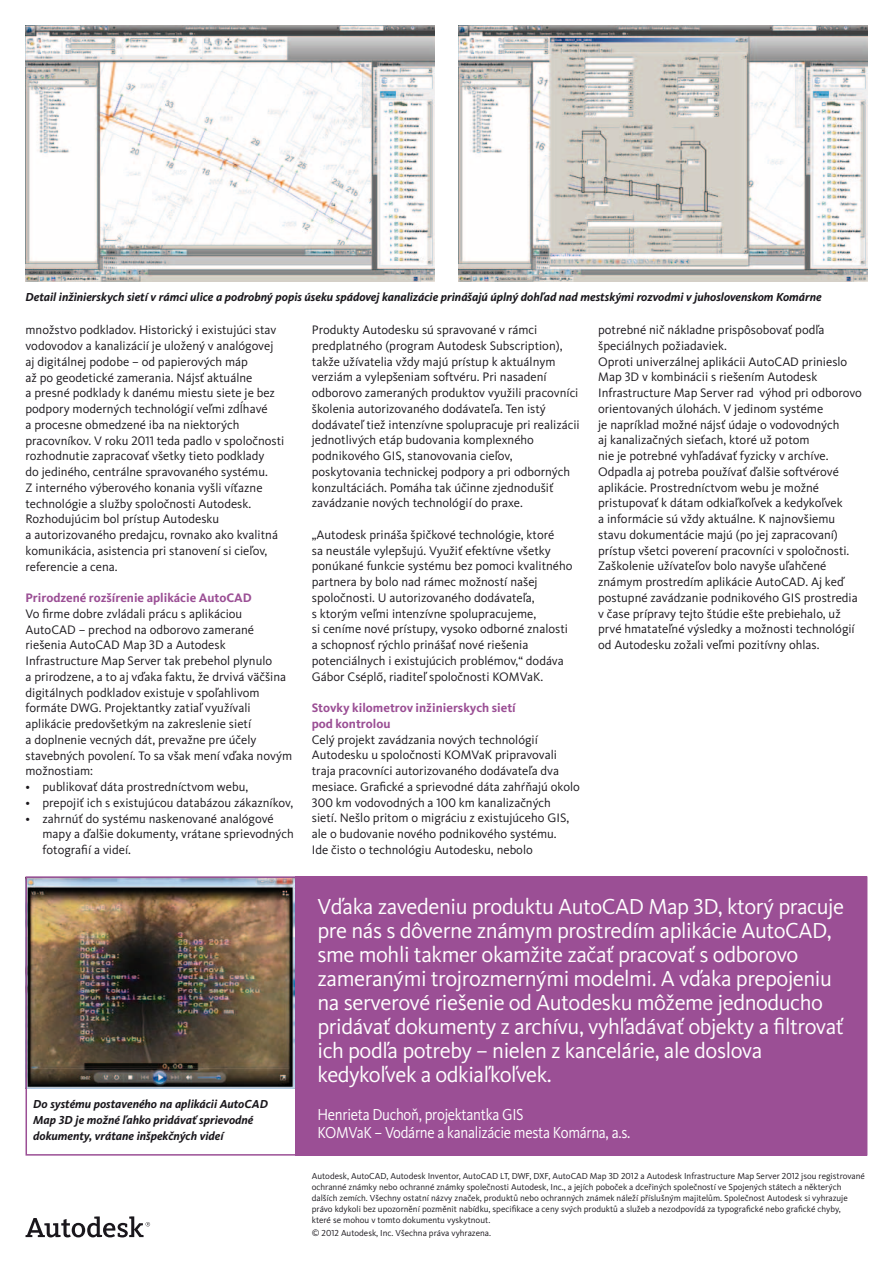
<style>
.page{position:relative;width:893px;height:1263px;background:#fff}
.page>*{position:absolute;margin:0;border:0;box-sizing:border-box;transform-origin:0 0}
.t1{font:22.5px/24px "Kievit Pro";letter-spacing:-.02em;color:#fff}
.t2{font:16.5px/18px "Kievit Pro";letter-spacing:-.02em;color:#fff;scale:.9 1}
.t3{font:12.75px/15.8px "Kievit Pro";color:#1a171c}
.t4{font:700 12.75px/15.8px "Kievit Pro";color:#9b4f95}
.t5{font:italic 700 12px/15.8px "Kievit Pro";color:#1a171c}
.t6{font:9px/10.8px "Kievit Pro";color:#1a171c}
</style>
<div class="page">
<svg style="left:26px;top:1216px;width:124px;height:21px"></svg>
<div style="left:26px;top:876px;width:841px;height:279px;background:#9b4f95"></div>
<div style="left:19px;top:871px;width:276px;height:297px;background:#fff"></div>
<img style="left:29px;top:879px;width:266px;height:209px">
<div style="left:26px;top:876px;width:841px;height:279px;border:2px solid #9b4f95"></div>
<img style="left:26px;top:26px;width:408px;height:255px">
<img style="left:458px;top:26px;width:409px;height:255px">
<p class="t5" style="left:26px;top:289px;width:798px">Detail inžinierskych sietí v rámci ulice a podrobný popis úseku spádovej kanalizácie prinášajú úplný dohľad nad mestskými rozvodmi v juhoslovenskom Komárne</p>
<p class="t3" style="left:26px;top:322px;width:260px">množstvo podkladov. Historický i existujúci stav vodovodov a kanalizácií je uložený v analógovej aj digitálnej podobe – od papierových máp<br>až po geodetické zamerania. Nájsť aktuálne<br>a presné podklady k danému miestu siete je bez podpory moderných technológií veľmi zdĺhavé<br>a procesne obmedzené iba na niektorých pracovníkov. V roku 2011 teda padlo v spoločnosti rozhodnutie zapracovať všetky tieto podklady<br>do jediného, centrálne spravovaného systému.<br>Z interného výberového konania vyšli víťazne technológie a služby spoločnosti Autodesk.<br>Rozhodujúcim bol prístup Autodesku<br>a autorizovaného predajcu, rovnako ako kvalitná komunikácia, asistencia pri stanovení si cieľov, referencie a cena.</p>
<p class="t4" style="left:26px;top:590px;width:228px">Prirodzené rozšírenie aplikácie AutoCAD</p>
<p class="t3" style="left:26px;top:605px;width:268px">Vo firme dobre zvládali prácu s aplikáciou AutoCAD – prechod na odborovo zamerané riešenia AutoCAD Map 3D a Autodesk Infrastructure Map Server tak prebehol plynulo<br>a prirodzene, a to aj vďaka faktu, že drvivá väčšina digitálnych podkladov existuje v spoľahlivom formáte DWG. Projektantky zatiaľ využívali aplikácie predovšetkým na zakreslenie sietí<br>a doplnenie vecných dát, prevažne pre účely stavebných povolení. To sa však mení vďaka novým možnostiam:</p>
<p class="t3" style="left:26px;top:779px;width:224px">• publikovať dáta prostredníctvom webu,</p>
<p class="t3" style="left:26px;top:794px;width:269px">• prepojiť ich s existujúcou databázou zákazníkov,</p>
<p class="t3" style="left:43px;top:810px;width:253px;text-indent:-17px">• zahrnúť do systému naskenované analógové mapy a ďalšie dokumenty, vrátane sprievodných fotografií a videí.</p>
<p class="t5" style="left:33px;top:1096px;width:236px">Do systému postaveného na aplikácii AutoCAD<br>Map 3D je možné ľahko pridávať sprievodné dokumenty, vrátane inšpekčných videí</p>
<p class="t3" style="left:312px;top:322px;width:269px">Produkty Autodesku sú spravované v rámci predplatného (program Autodesk Subscription), takže užívatelia vždy majú prístup k aktuálnym verziám a vylepšeniam softvéru. Pri nasadení odborovo zameraných produktov využili pracovníci školenia autorizovaného dodávateľa. Ten istý dodávateľ tiež intenzívne spolupracuje pri realizácii jednotlivých etáp budovania komplexného podnikového GIS, stanovovania cieľov, poskytovania technickej podpory a pri odborných konzultáciách. Pomáha tak účinne zjednodušiť zavádzanie nových technológií do praxe.</p>
<p class="t3" style="left:312px;top:527px;width:262px">„Autodesk prináša špičkové technológie, ktoré<br>sa neustále vylepšujú. Využiť efektívne všetky ponúkané funkcie systému bez pomoci kvalitného partnera by bolo nad rámec možností našej spoločnosti. U autorizovaného dodávateľa,<br>s ktorým veľmi intenzívne spolupracujeme,<br>si ceníme nové prístupy, vysoko odborné znalosti a schopnosť rýchlo prinášať nové riešenia potenciálnych i existujúcich problémov,“ dodáva Gábor Cséplő, riaditeľ spoločnosti KOMVaK.</p>
<p class="t4" style="left:312px;top:700px;width:205px">Stovky kilometrov inžinierskych sietí pod kontrolou</p>
<p class="t3" style="left:312px;top:731px;width:270px">Celý projekt zavádzania nových technológií Autodesku u spoločnosti KOMVaK pripravovali traja pracovníci autorizovaného dodávateľa dva mesiace. Grafické a sprievodné dáta zahŕňajú okolo 300 km vodovodných a 100 km kanalizačných<br>sietí. Nešlo pritom o migráciu z existujúceho GIS, ale o budovanie nového podnikového systému.<br>Ide čisto o technológiu Autodesku, nebolo</p>
<p class="t3" style="left:598px;top:322px;width:265px">potrebné nič nákladne prispôsobovať podľa špeciálnych požiadaviek.<br>Oproti univerzálnej aplikácii AutoCAD prinieslo Map 3D v kombinácii s riešením Autodesk Infrastructure Map Server rad výhod pri odborovo orientovaných úlohách. V jedinom systéme<br>je napríklad možné nájsť údaje o vodovodných<br>aj kanalizačných sieťach, ktoré už potom<br>nie je potrebné vyhľadávať fyzicky v archíve.<br>Odpadla aj potreba používať ďalšie softvérové aplikácie. Prostredníctvom webu je možné pristupovať k dátam odkiaľkoľvek a kedykoľvek<br>a informácie sú vždy aktuálne. K najnovšiemu stavu dokumentácie majú (po jej zapracovaní) prístup všetci poverení pracovníci v spoločnosti.<br>Zaškolenie užívateľov bolo navyše uľahčené známym prostredím aplikácie AutoCAD. Aj keď postupné zavádzanie podnikového GIS prostredia v čase prípravy tejto štúdie ešte prebiehalo, už prvé hmatateľné výsledky a možnosti technológií od Autodesku zožali veľmi pozitívny ohlas.</p>
<p class="t1" style="left:317px;top:894px;width:528px">Vďaka zavedeniu produktu AutoCAD Map 3D, ktorý pracuje pre nás s dôverne známym prostredím aplikácie AutoCAD, sme mohli takmer okamžite začať pracovať s odborovo zameranými trojrozmernými modelmi. A vďaka prepojeniu na serverové riešenie od Autodesku môžeme jednoducho pridávať dokumenty z archívu, vyhľadávať objekty a filtrovať ich podľa potreby – nielen z kancelárie, ale doslova kedykoľvek a odkiaľkoľvek.</p>
<p class="t2" style="left:317px;top:1105px;width:349px">Henrieta Duchoň, projektantka GIS<br>KOMVaK – Vodárne a kanalizácie mesta Komárna, a.s.</p>
<p class="t6" style="left:312px;top:1171px;width:555px">Autodesk, AutoCAD, Autodesk Inventor, AutoCAD LT, DWF, DXF, AutoCAD Map 3D 2012 a Autodesk Infrastructure Map Server 2012 jsou registrované ochranné známky nebo ochranné známky společnosti Autodesk, Inc., a jejích poboček a dceřiných společností ve Spojených státech a některých dalších zemích. Všechny ostatní názvy značek, produktů nebo ochranných známek náleží příslušným majitelům. Společnost Autodesk si vyhrazuje právo kdykoli bez upozornění pozměnit nabídku, specifikace a ceny svých produktů a služeb a nezodpovídá za typografické nebo grafické chyby,<br>které se mohou v tomto dokumentu vyskytnout.</p>
<p class="t6" style="left:312px;top:1228px;width:181px">© 2012 Autodesk, Inc. Všechna práva vyhrazena.</p>
</div>
